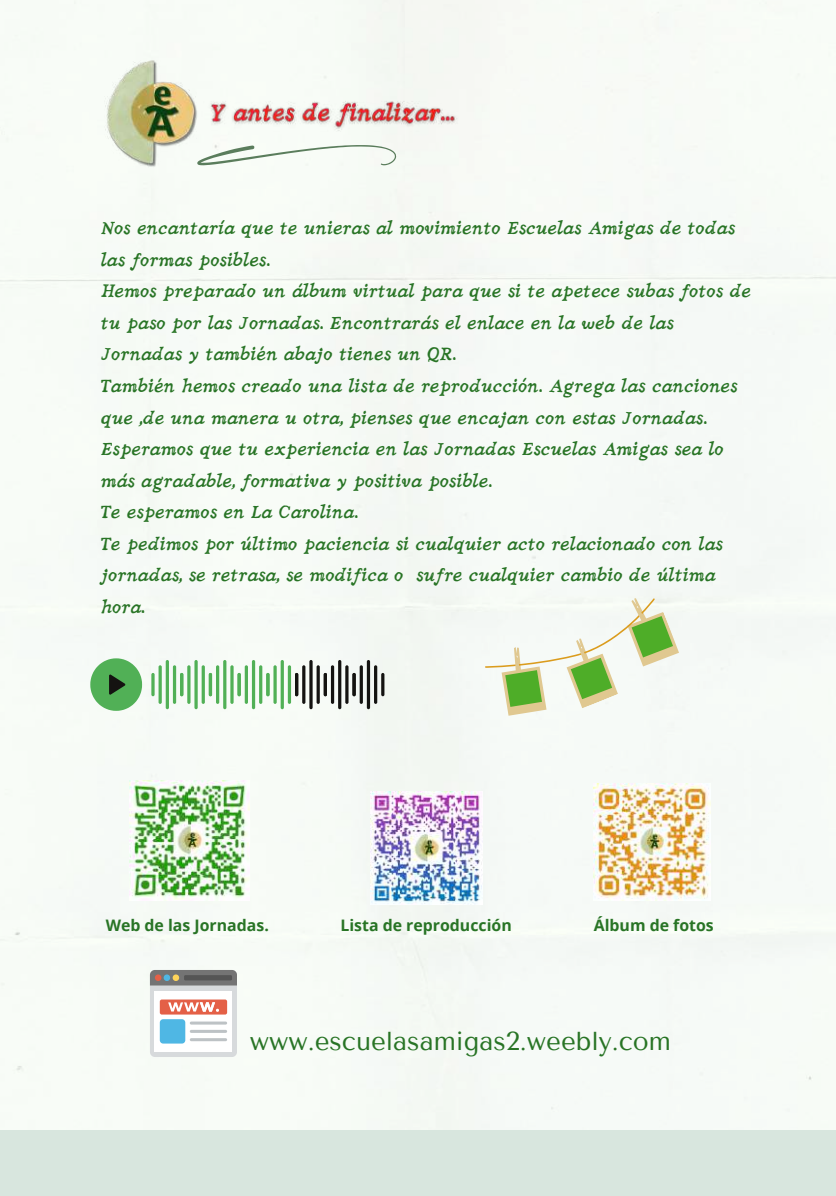
<style>
.page{position:relative;width:836px;height:1196px;background:#fff}
.page>*{position:absolute;margin:0;border:0;box-sizing:border-box;transform-origin:0 0}
.t1{font:25.8px "Tenor Sans";color:#287425}
.t2{font:19.6px/31.6px "NF Nadira Pro Regular";color:#287425}
.t3{font:700 15.8px "Open Sans";color:#287425}
</style>
<div class="page">
<div style="left:0;top:0;width:836px;height:1130px;background:#f6faf6"></div>
<img style="left:90px;top:54px;width:122px;height:121px">
<svg style="left:197px;top:145px;width:199px;height:20px"></svg>
<svg style="left:484px;top:597px;width:196px;height:127px"></svg>
<svg style="left:151px;top:673px;width:4px;height:23px"></svg>
<svg style="left:158px;top:665px;width:4px;height:39px"></svg>
<hr style="left:166px;top:660px;width:3px;height:49px;background:#51b056;border-radius:2px">
<hr style="left:173px;top:665px;width:3px;height:39px;background:#51b056;border-radius:2px">
<hr style="left:180px;top:673px;width:3px;height:23px;background:#51b056;border-radius:2px">
<hr style="left:187px;top:665px;width:3px;height:39px;background:#51b056;border-radius:2px">
<svg style="left:194px;top:660px;width:4px;height:49px"></svg>
<hr style="left:202px;top:665px;width:3px;height:39px;background:#51b056;border-radius:2px">
<hr style="left:209px;top:673px;width:3px;height:23px;background:#51b056;border-radius:2px">
<hr style="left:216px;top:665px;width:3px;height:39px;background:#51b056;border-radius:2px">
<hr style="left:223px;top:660px;width:3px;height:49px;background:#51b056;border-radius:2px">
<hr style="left:230px;top:665px;width:3px;height:39px;background:#51b056;border-radius:2px">
<svg style="left:237px;top:673px;width:4px;height:23px"></svg>
<hr style="left:245px;top:665px;width:3px;height:39px;background:#51b056;border-radius:2px">
<hr style="left:252px;top:660px;width:3px;height:49px;background:#51b056;border-radius:2px">
<hr style="left:259px;top:665px;width:3px;height:39px;background:#51b056;border-radius:2px">
<hr style="left:266px;top:673px;width:3px;height:23px;background:#51b056;border-radius:2px">
<svg style="left:273px;top:665px;width:4px;height:39px"></svg>
<svg style="left:280px;top:660px;width:4px;height:49px"></svg>
<hr style="left:288px;top:665px;width:3px;height:39px;background:#51b056;border-radius:2px">
<hr style="left:295px;top:673px;width:3px;height:23px;background:#141311;border-radius:2px">
<hr style="left:302px;top:665px;width:3px;height:39px;background:#141311;border-radius:2px">
<hr style="left:309px;top:660px;width:3px;height:49px;background:#141311;border-radius:2px">
<svg style="left:316px;top:665px;width:4px;height:39px"></svg>
<hr style="left:324px;top:673px;width:3px;height:23px;background:#141311;border-radius:2px">
<hr style="left:331px;top:665px;width:3px;height:39px;background:#141311;border-radius:2px">
<hr style="left:338px;top:660px;width:3px;height:49px;background:#141311;border-radius:2px">
<hr style="left:345px;top:665px;width:3px;height:39px;background:#141311;border-radius:2px">
<svg style="left:352px;top:673px;width:4px;height:23px"></svg>
<svg style="left:359px;top:665px;width:4px;height:39px"></svg>
<hr style="left:367px;top:660px;width:3px;height:49px;background:#141311;border-radius:2px">
<hr style="left:374px;top:665px;width:3px;height:39px;background:#141311;border-radius:2px">
<hr style="left:381px;top:673px;width:3px;height:23px;background:#141311;border-radius:2px">
<svg style="left:90px;top:658px;width:52px;height:53px"></svg>
<img style="left:129px;top:780px;width:120px;height:120px">
<img style="left:370px;top:791px;width:112px;height:113px">
<img style="left:593px;top:784px;width:117px;height:117px">
<div style="left:150px;top:970px;width:87px;height:87px;background:#d7dadc;border-radius:5px"></div>
<div style="left:155px;top:991px;width:77px;height:61px;background:#fff"></div>
<svg style="left:150px;top:970px;width:87px;height:15px"></svg>
<div style="left:184px;top:975px;width:48px;height:5px;background:#555"></div>
<div style="left:160px;top:999px;width:67px;height:15px;background:#e46047;border-radius:2px"></div>
<svg style="left:168px;top:1002px;width:51px;height:9px"></svg>
<div style="left:160px;top:1019px;width:25px;height:24px;background:#4fb7e4;border-radius:3px"></div>
<hr style="left:190px;top:1021px;width:37px;height:3px;background:#bdc2c5;border-radius:2px">
<hr style="left:190px;top:1029px;width:37px;height:3px;background:#bdc2c5;border-radius:2px">
<hr style="left:190px;top:1038px;width:37px;height:3px;background:#bdc2c5;border-radius:2px">
<img style="left:204px;top:94px;width:260px;height:44px">
<div style="left:0;top:1130px;width:836px;height:65px;background:#d8e6de"></div>
<p class="t2" style="left:101px;top:215px;width:651px">Nos encantaría que te unieras al movimiento Escuelas Amigas de todas las formas posibles.<br>Hemos preparado un álbum virtual para que si te apetece subas fotos de tu paso por las Jornadas. Encontrarás el enlace en la web de las Jornadas y también abajo tienes un QR.<br>También hemos creado una lista de reproducción. Agrega las canciones que ,de una manera u otra, pienses que encajan con estas Jornadas.<br>Esperamos que tu experiencia en las Jornadas Escuelas Amigas sea lo más agradable, formativa y positiva posible.<br>Te esperamos en La Carolina.<br>Te pedimos por último paciencia si cualquier acto relacionado con las jornadas, se retrasa, se modifica o sufre cualquier cambio de última hora.</p>
<p class="t3" style="left:106px;top:914px;width:165px">Web de las Jornadas.</p>
<p class="t3" style="left:340px;top:914px;width:173px">Lista de reproducción</p>
<p class="t3" style="left:593px;top:914px;width:121px">Álbum de fotos</p>
<h1 class="t1" style="left:250px;top:1026px;width:423px">www.escuelasamigas2.weebly.com</h1>
</div>
